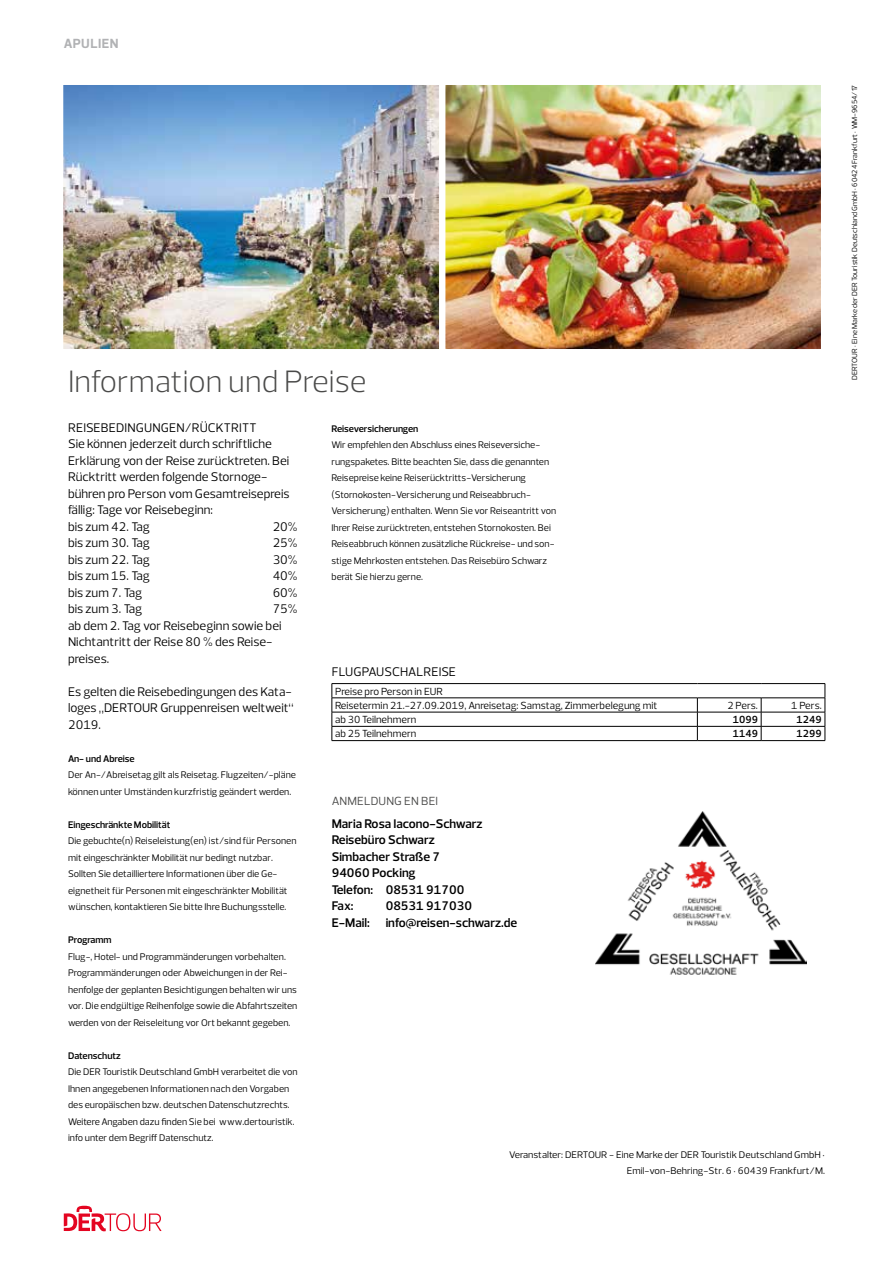
<style>
.page{position:relative;width:893px;height:1263px;background:#fff}
.page>*{position:absolute;margin:0;border:0;box-sizing:border-box;transform-origin:0 0}
.t1{font:300 31.5px "Prelo";color:#4a4a49}
.t2{font:700 13.5px "Prelo";letter-spacing:.035em;color:#b1b2b4}
.t3{font:12.75px/16.5px "Prelo";color:#000}
.t4{font:600 12.75px/16.5px "Prelo";color:#000}
.t5{font:12px "Prelo";letter-spacing:.015em;color:#4a4a49}
.t6{font:10.5px/14.2px "Prelo";color:#000}
.t7{font:600 10.5px "Prelo";color:#000}
.t8{font:9.75px/16.5px "Prelo";color:#000}
.t9{font:600 9.75px "Prelo";color:#000}
.t10{font:7.5px "Prelo";color:#000}
</style>
<div class="page">
<svg style="left:64px;top:1206px;width:98px;height:25px"></svg>
<img style="left:448px;top:85px;width:373px;height:264px">
<img style="left:63px;top:85px;width:385px;height:264px">
<img style="left:595px;top:811px;width:211px;height:164px">
<hr style="left:332px;top:683px;width:365px;height:1px;background:#000">
<hr style="left:697px;top:683px;width:64px;height:1px;background:#000">
<hr style="left:761px;top:683px;width:64px;height:1px;background:#000">
<hr style="left:697px;top:698px;width:64px;height:1px;background:#000">
<hr style="left:761px;top:698px;width:64px;height:1px;background:#000">
<hr style="left:697px;top:712px;width:64px;height:1px;background:#000">
<hr style="left:761px;top:712px;width:64px;height:1px;background:#000">
<hr style="left:697px;top:726px;width:64px;height:1px;background:#000">
<svg style="left:697px;top:698px;width:1px;height:42px"></svg>
<hr style="left:761px;top:726px;width:64px;height:1px;background:#000">
<svg style="left:761px;top:698px;width:1px;height:42px"></svg>
<svg style="left:825px;top:684px;width:1px;height:56px"></svg>
<hr style="left:697px;top:740px;width:64px;height:1px;background:#000">
<hr style="left:761px;top:740px;width:64px;height:1px;background:#000">
<hr style="left:332px;top:698px;width:365px;height:1px;background:#000">
<hr style="left:332px;top:712px;width:365px;height:1px;background:#000">
<hr style="left:332px;top:726px;width:365px;height:1px;background:#000">
<svg style="left:332px;top:684px;width:1px;height:56px"></svg>
<hr style="left:332px;top:740px;width:365px;height:1px;background:#000">
<h2 class="t2" style="left:64px;top:35px;width:56px">APULIEN</h2>
<h1 class="t1" style="left:68px;top:362px;width:300px">Information und Preise</h1>
<p class="t3" style="left:68px;top:419px;width:223px">REISEBEDINGUNGEN/RÜCKTRITT<br>Sie können jederzeit durch schriftliche Erklärung von der Reise zurücktreten. Bei Rücktritt werden folgende Stornoge&shy;bühren pro Person vom Gesamtreisepreis fällig: Tage vor Reisebeginn:<br>bis zum 42. Tag</p>
<h3 class="t3" style="left:273px;top:518px;width:26px">20%</h3>
<h3 class="t3" style="left:68px;top:535px;width:83px">bis zum 30. Tag</h3>
<h3 class="t3" style="left:273px;top:535px;width:26px">25%</h3>
<h3 class="t3" style="left:68px;top:551px;width:83px">bis zum 22. Tag</h3>
<h3 class="t3" style="left:273px;top:551px;width:26px">30%</h3>
<h3 class="t3" style="left:68px;top:568px;width:83px">bis zum 15. Tag</h3>
<h3 class="t3" style="left:273px;top:568px;width:26px">40%</h3>
<h3 class="t3" style="left:68px;top:584px;width:76px">bis zum 7. Tag</h3>
<h3 class="t3" style="left:273px;top:584px;width:26px">60%</h3>
<h3 class="t3" style="left:68px;top:601px;width:76px">bis zum 3. Tag</h3>
<h3 class="t3" style="left:68px;top:601px;width:231px;text-indent:205px">75% ab dem 2. Tag vor Reisebeginn sowie bei<br>Nichtantritt der Reise 80 % des Reise&shy;preises.</h3>
<h3 class="t3" style="left:68px;top:683px;width:227px">Es gelten die Reisebedingungen des Kata&shy;loges „DERTOUR Gruppenreisen weltweit“<br>2019.</h3>
<p class="t9" style="left:68px;top:752px;width:68px">An- und Abreise</p>
<p class="t8" style="left:68px;top:767px;width:229px">Der An-/Abreisetag gilt als Reisetag. Flugzeiten/-pläne können unter Umständen kurzfristig geändert werden.</p>
<p class="t9" style="left:68px;top:818px;width:104px">Eingeschränkte Mobilität</p>
<p class="t8" style="left:68px;top:833px;width:230px">Die gebuchte(n) Reiseleistung(en) ist/sind für Personen mit eingeschränkter Mobilität nur bedingt nutzbar.<br>Sollten Sie detailliertere Informationen über die Ge&shy;eignetheit für Personen mit eingeschränkter Mobilität wünschen, kontaktieren Sie bitte Ihre Buchungsstelle.</p>
<p class="t9" style="left:68px;top:934px;width:45px">Programm</p>
<p class="t8" style="left:68px;top:948px;width:231px">Flug-, Hotel- und Programmänderungen vorbehalten.<br>Programmänderungen oder Abweichungen in der Rei&shy;henfolge der geplanten Besichtigungen behalten wir uns vor. Die endgültige Reihenfolge sowie die Abfahrtszeiten werden von der Reiseleitung vor Ort bekannt gegeben.</p>
<p class="t9" style="left:68px;top:1049px;width:54px">Datenschutz</p>
<p class="t8" style="left:68px;top:1064px;width:231px">Die DER Touristik Deutschland GmbH verarbeitet die von Ihnen angegebenen Informationen nach den Vorgaben des europäischen bzw. deutschen Datenschutzrechts.<br>Weitere Angaben dazu finden Sie bei www.dertouristik. info unter dem Begriff Datenschutz.</p>
<p class="t9" style="left:331px;top:422px;width:88px">Reiseversicherungen</p>
<p class="t8" style="left:331px;top:437px;width:226px">Wir empfehlen den Abschluss eines Reiseversiche&shy;rungspaketes. Bitte beachten Sie, dass die genannten Reisepreise keine Reiserücktritts-Versicherung (Stornokosten-Versicherung und Reiseabbruch-Versicherung) enthalten. Wenn Sie vor Reiseantritt von Ihrer Reise zurücktreten, entstehen Stornokosten. Bei Reiseabbruch können zusätzliche Rückreise- und son&shy;stige Mehrkosten entstehen. Das Reisebüro Schwarz berät Sie hierzu gerne.</p>
<h3 class="t3" style="left:332px;top:664px;width:126px">FLUGPAUSCHALREISE</h3>
<p class="t6" style="left:335px;top:684px;width:324px">Preise pro Person in EUR<br>Reisetermin 21.-27.09.2019, Anreisetag: Samstag, Zimmerbelegung mit</p>
<p class="t6" style="left:727px;top:698px;width:32px">2 Pers.</p>
<p class="t6" style="left:791px;top:698px;width:32px">1 Pers.</p>
<p class="t6" style="left:335px;top:712px;width:83px">ab 30 Teilnehmern</p>
<p class="t7" style="left:733px;top:713px;width:27px">1099</p>
<p class="t7" style="left:796px;top:713px;width:27px">1249</p>
<p class="t6" style="left:335px;top:727px;width:83px">ab 25 Teilnehmern</p>
<p class="t7" style="left:733px;top:727px;width:27px">1149</p>
<p class="t7" style="left:796px;top:727px;width:27px">1299</p>
<p class="t5" style="left:332px;top:794px;width:108px">ANMELDUNG EN BEI</p>
<h3 class="t4" style="left:332px;top:815px;width:152px">Maria Rosa Iacono-Schwarz<br>Reisebüro Schwarz<br>Simbacher Straße 7<br>94060 Pocking<br>Telefon: 08531 91700<br>Fax:</h3>
<h3 class="t4" style="left:332px;top:898px;width:187px;text-indent:54px">08531 917030<br>E-Mail: info@reisen-schwarz.de</h3>
<p class="t8" style="left:509px;top:1146px;width:317px;text-align:right">Veranstalter: DERTOUR - Eine Marke der DER Touristik Deutschland GmbH •<br>Emil-von-Behring-Str. 6 • 60439 Frankfurt/M.</p>
<p class="t10" style="left:850px;top:380px;width:297px;rotate:-90deg">DERTOUR · Eine Marke der DER Touristik Deutschland GmbH · 60424 Frankfurt • WM-9654/17</p>
</div>
